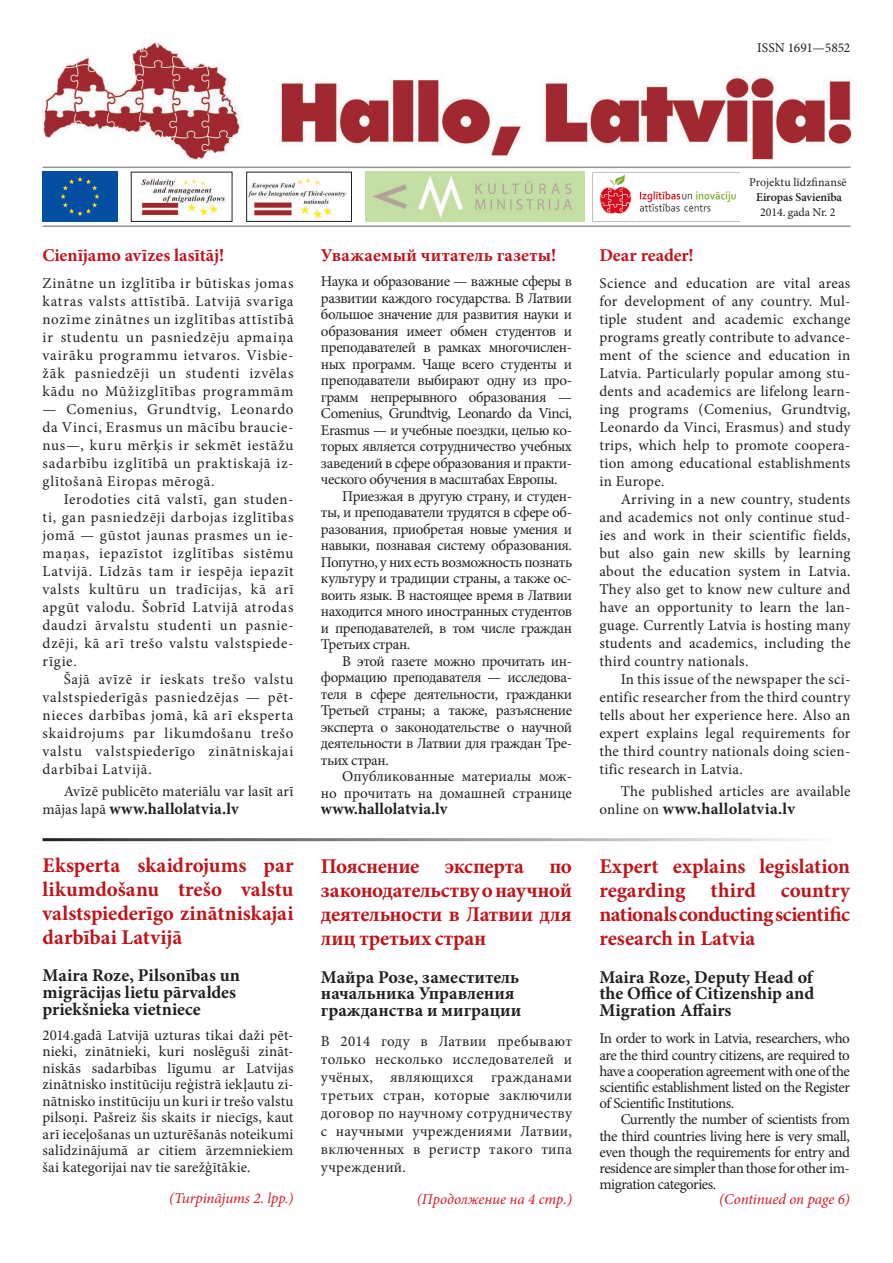
<style>
.page{position:relative;width:893px;height:1263px;background:#fff}
.page>*{position:absolute;margin:0;border:0;box-sizing:border-box;transform-origin:0 0}
.t1{font:700 21px/24px "Minion Pro";letter-spacing:-.01em;color:#bf141b;text-align:justify}
.t2{font:700 18px/16.5px "Minion Pro";color:#231f20}
.t3{font:700 18px "Minion Pro";letter-spacing:.005em;color:#bf141b}
.t4{font:700 16.5px "Minion Pro";letter-spacing:.01em;color:#231f20}
.t5{font:15px/18px "Minion Pro";letter-spacing:-.02em;color:#231f20;text-align:justify}
.t6{font:italic 15px "Minion Pro";letter-spacing:-.01em;color:#d51920}
.t7{font:15px "Minion Pro";color:#231f20}
.t8{font:15px "Minion Pro";letter-spacing:.005em;color:#231f20}
.t9{font:15px "Minion Pro";letter-spacing:.015em;color:#231f20}
.t10{font:13.5px "Minion Pro";color:#231f20}
.t11{font:12px "Minion Pro";color:#231f20}
.t12{font:600 12px "Minion Pro";letter-spacing:-.01em;color:#231f20}
.s1{font-weight:400;font-size:15px}
</style>
<div class="page">
<hr style="left:43px;top:167px;width:807px;height:1px;background:#949594">
<img style="left:592px;top:173px;width:148px;height:49px">
<img style="left:140px;top:178px;width:86px;height:39px">
<div style="left:131px;top:172px;width:101px;height:50px;border:1px solid #231f20"></div>
<img style="left:248px;top:178px;width:98px;height:41px">
<div style="left:246px;top:172px;width:106px;height:50px;border:1px solid #231f20"></div>
<img style="left:366px;top:172px;width:218px;height:50px">
<img style="left:43px;top:43px;width:807px;height:117px">
<img style="left:43px;top:172px;width:74px;height:50px">
<hr style="left:43px;top:225px;width:807px;height:2px;background:#949594">
<p class="t10" style="left:757px;top:39px;width:95px">ISSN 1691—5852</p>
<p class="t3" style="left:43px;top:243px;width:183px">Cienījamo avīzes lasītāj!</p>
<p class="t5" style="left:43px;top:274px;width:253px">Zinātne un izglītība ir būtiskas jomas katras valsts attīstībā. Latvijā svarīga nozīme zinātnes un izglītības attīstībā ir studentu un pasniedzēju apmaiņa vairāku programmu ietvaros. Visbie&shy;žāk pasniedzēji un studenti izvēlas kādu no Mūžizglītības programmām</p>
<p class="t5" style="left:43px;top:400px;width:253px">— Comenius, Grundtvig, Leonardo da Vinci, Erasmus un mācību braucie&shy;nus—, kuru mērķis ir sekmēt iestāžu sadarbību izglītībā un praktiskajā iz&shy;glītošanā Eiropas mērogā.</p>
<p class="t5" style="left:43px;top:490px;width:253px;text-indent:21px">Ierodoties citā valstī, gan studen&shy;ti, gan pasniedzēji darbojas izglītības jomā — gūstot jaunas prasmes un ie&shy;maņas, iepazīstot izglītības sistēmu Latvijā. Līdzās tam ir iespēja iepazīt valsts kultūru un tradīcijas, kā arī apgūt valodu. Šobrīd Latvijā atrodas daudzi ārvalstu studenti un pasnie&shy;dzēji, kā arī trešo valstu valstspiede&shy;rīgie.</p>
<p class="t5" style="left:43px;top:670px;width:253px;text-indent:21px">Šajā avīzē ir ieskats trešo valstu valstspiederīgās pasniedzējas — pēt&shy;nieces darbības jomā, kā arī eksperta skaidrojums par likumdošanu trešo valstu valstspiederīgo zinātniskajai darbībai Latvijā.</p>
<p class="t8" style="left:64px;top:781px;width:231px">Avīzē publicēto materiālu var lasīt arī</p>
<p class="t4" style="left:43px;top:797px;width:198px"><span class="s1">mājas lapā</span> www.hallolatvia.lv</p>
<h1 class="t1" style="left:43px;top:853px;width:253px">Eksperta skaidrojums par likumdošanu trešo valstu valstspiederīgo zinātniskajai darbībai Latvijā</h1>
<p class="t2" style="left:43px;top:967px;width:199px">Maira Roze, Pilsonības un migrācijas lietu pārvaldes priekšnieka vietniece</p>
<p class="t5" style="left:43px;top:1026px;width:253px;line-height:16.5px">2014.gadā Latvijā uzturas tikai daži pēt&shy;nieki, zinātnieki, kuri noslēguši zināt&shy;niskās sadarbības līgumu ar Latvijas zinātnisko institūciju reģistrā iekļautu zi&shy;nātnisko institūciju un kuri ir trešo valstu pilsoņi. Pašreiz šis skaits ir niecīgs, kaut arī ieceļošanas un uzturēšanās noteikumi salīdzinājumā ar citiem ārzemniekiem šai kategorijai nav tie sarežģītākie.</p>
<p class="t6" style="left:169px;top:1188px;width:126px">(Turpinājums 2. lpp.)</p>
<p class="t3" style="left:321px;top:243px;width:237px">Уважаемый читатель газеты!</p>
<p class="t5" style="left:321px;top:273px;width:253px">Наука и образование — важные сферы в</p>
<p class="t5" style="left:321px;top:289px;width:253px">развитии каждого государства. В Латвии</p>
<p class="t5" style="left:321px;top:306px;width:253px">большое значение для развития науки и</p>
<p class="t5" style="left:321px;top:322px;width:253px">образования имеет обмен студентов и</p>
<p class="t5" style="left:321px;top:339px;width:253px">преподавателей в рамках многочислен-</p>
<p class="t5" style="left:321px;top:355px;width:253px">ных программ. Чаще всего студенты и</p>
<p class="t5" style="left:321px;top:372px;width:253px">преподаватели выбирают одну из про-</p>
<p class="t5" style="left:321px;top:388px;width:253px">грамм непрерывного образования —</p>
<p class="t5" style="left:321px;top:405px;width:253px">Comenius, Grundtvig, Leonardo da Vinci,</p>
<p class="t5" style="left:321px;top:421px;width:253px">Erasmus — и учебные поездки, целью ко-</p>
<p class="t5" style="left:321px;top:438px;width:253px">торых является сотрудничество учебных</p>
<p class="t5" style="left:321px;top:454px;width:253px">заведений в сфере образования и практи-</p>
<p class="t5" style="left:321px;top:471px;width:238px">ческого обучения в масштабах Европы.</p>
<p class="t5" style="left:342px;top:487px;width:231px">Приезжая в другую страну, и студен-</p>
<p class="t5" style="left:321px;top:504px;width:253px">ты, и преподаватели трудятся в сфере об-</p>
<p class="t5" style="left:321px;top:520px;width:253px">разования, приобретая новые умения и</p>
<p class="t5" style="left:321px;top:537px;width:253px">навыки, познавая систему образования.</p>
<p class="t5" style="left:321px;top:553px;width:253px">Попутно, у них есть возможность познать</p>
<p class="t5" style="left:321px;top:570px;width:253px">культуру и традиции страны, а также ос-</p>
<p class="t5" style="left:321px;top:586px;width:253px">воить язык. В настоящее время в Латвии</p>
<p class="t5" style="left:321px;top:603px;width:253px">находится много иностранных студентов</p>
<p class="t5" style="left:321px;top:619px;width:253px">и преподавателей, в том числе граждан</p>
<p class="t5" style="left:321px;top:636px;width:91px">Третьих стран.</p>
<p class="t5" style="left:342px;top:652px;width:231px">В этой газете можно прочитать ин-</p>
<p class="t5" style="left:321px;top:669px;width:253px">формацию преподавателя — исследова-</p>
<p class="t5" style="left:321px;top:685px;width:253px">теля в сфере деятельности, гражданки</p>
<p class="t5" style="left:321px;top:702px;width:253px">Третьей страны; а также, разъяснение</p>
<p class="t5" style="left:321px;top:718px;width:253px">эксперта о законодательстве о научной</p>
<p class="t5" style="left:321px;top:735px;width:253px">деятельности в Латвии для граждан Тре-</p>
<p class="t5" style="left:321px;top:751px;width:69px">тьих стран.</p>
<p class="t7" style="left:342px;top:766px;width:231px">Опубликованные материалы мож-</p>
<p class="t7" style="left:321px;top:783px;width:253px">но прочитать на домашней странице</p>
<p class="t4" style="left:321px;top:797px;width:128px">www.hallolatvia.lv</p>
<h1 class="t1" style="left:321px;top:854px;width:253px">Пояснение эксперта по законодательству о научной деятельности в Латвии для лиц третьих стран</h1>
<p class="t2" style="left:321px;top:968px;width:202px">Майра Розе, заместитель начальника Управления гражданства и миграции</p>
<p class="t5" style="left:321px;top:1033px;width:253px">В 2014 году в Латвии пребывают только несколько исследователей и учёных, являющихся гражданами третьих стран, которые заключили договор по научному сотрудничеству с научными учреждениями Латвии, включенных в регистр такого типа учреждений.</p>
<p class="t6" style="left:417px;top:1189px;width:157px">(Продолжение на 4 стр.)</p>
<p class="t11" style="left:749px;top:174px;width:99px">Projektu līdzfinansē</p>
<p class="t12" style="left:756px;top:189px;width:87px">Eiropas Savienība</p>
<p class="t11" style="left:760px;top:204px;width:77px">2014. gada Nr. 2</p>
<p class="t3" style="left:599px;top:243px;width:96px">Dear reader!</p>
<p class="t5" style="left:599px;top:274px;width:253px">Science and education are vital areas for development of any country. Mul&shy;tiple student and academic exchange programs greatly contribute to advance&shy;ment of the science and education in Latvia. Particularly popular among stu&shy;dents and academics are lifelong learn&shy;ing programs (Comenius, Grundtvig, Leonardo da Vinci, Erasmus) and study trips, which help to promote coopera&shy;tion among educational establishments in Europe.</p>
<p class="t5" style="left:599px;top:490px;width:253px;text-indent:21px">Arriving in a new country, students and academics not only continue stud&shy;ies and work in their scientific fields, but also gain new skills by learning about the education system in Latvia.<br>They also get to know new culture and have an opportunity to learn the lan&shy;guage. Currently Latvia is hosting many students and academics, including the third country nationals.</p>
<p class="t5" style="left:599px;top:670px;width:253px;text-indent:21px">In this issue of the newspaper the sci&shy;entific researcher from the third country tells about her experience here. Also an expert explains legal requirements for the third country nationals doing scien&shy;tific research in Latvia.</p>
<p class="t9" style="left:621px;top:781px;width:231px">The published articles are available</p>
<p class="t4" style="left:599px;top:797px;width:197px"><span class="s1">online on</span> www.hallolatvia.lv</p>
<h1 class="t1" style="left:599px;top:854px;width:252px">Expert explains legislation regarding third country nationals conducting scientific research in Latvia</h1>
<p class="t2" style="left:599px;top:968px;width:216px;text-align:justify">Maira Roze, Deputy Head of the Office of Citizenship and Migration Affairs</p>
<p class="t5" style="left:599px;top:1030px;width:252px;line-height:16.2px">In order to work in Latvia, researchers, who are the third country citizens, are required to have a cooperation agreement with one of the scientific establishment listed on the Register of Scientific Institutions.</p>
<p class="t5" style="left:599px;top:1111px;width:252px;line-height:16.2px;text-indent:21px">Currently the number of scientists from the third countries living here is very small, even though the requirements for entry and residence are simpler than those for other im&shy;migration categories.</p>
<p class="t6" style="left:719px;top:1189px;width:132px">(Continued on page 6)</p>
</div>
